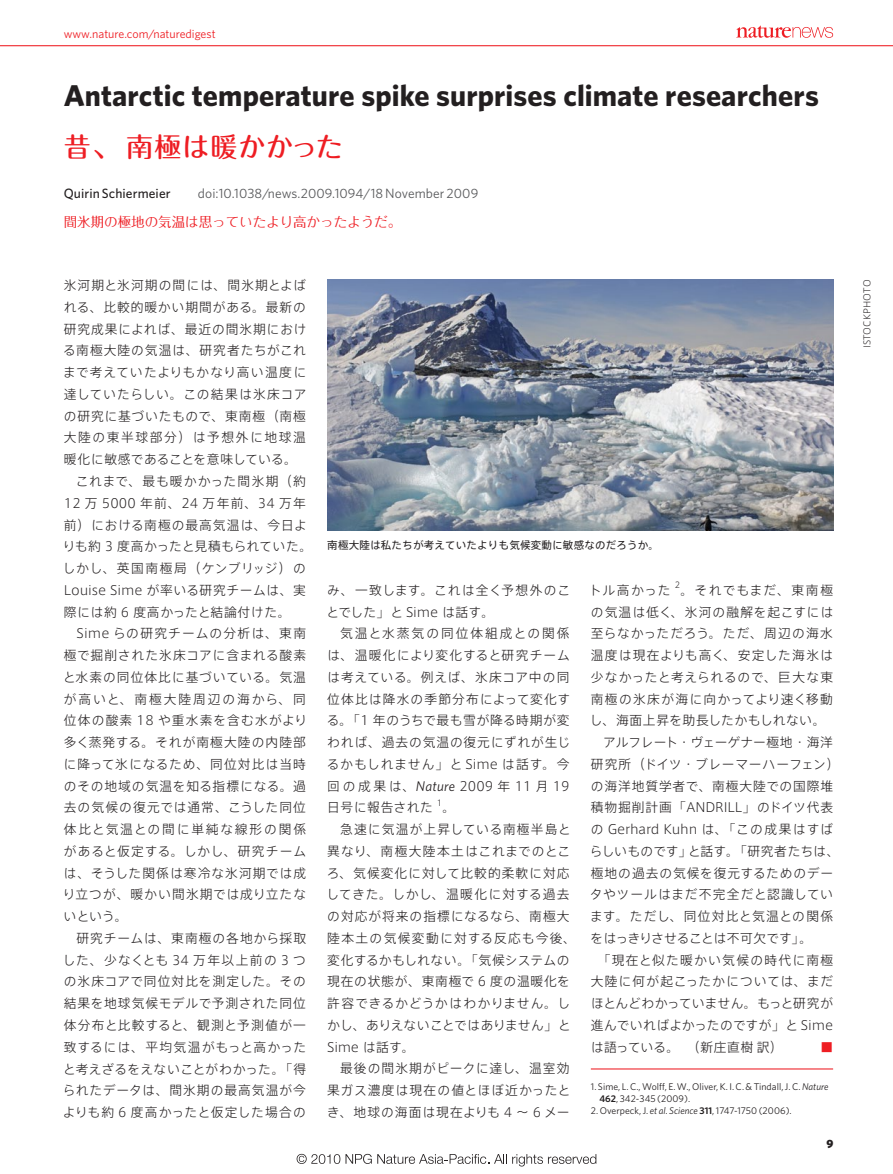
<style>
.page{position:relative;width:893px;height:1174px;background:#fff}
.page>*{position:absolute;margin:0;border:0;box-sizing:border-box;transform-origin:0 0}
.t1{font:700 30px "Whitney";letter-spacing:.005em;color:#231f20}
.t2{font:500 27px "Maru Fo Pro";letter-spacing:.03em;color:#ee1d23}
.t3{font:13.5px "Whitney";letter-spacing:.005em;color:#57585a}
.t4{font:13.5px "Folk Pro";color:#ee1d23}
.t5{font:500 13.5px "Whitney";letter-spacing:.005em;color:#231f20}
.t6{font:300 12.75px/21.8px "Axis Std";letter-spacing:.06em;color:#231f20;text-align:justify}
.t7{font:300 12.75px "Axis Std";letter-spacing:.085em;color:#231f20}
.t8{font:300 12.75px "Axis Std";letter-spacing:.08em;color:#231f20}
.t9{font:300 12.75px "Axis Std";letter-spacing:.015em;color:#231f20}
.t10{font:300 12.75px "Axis Std";letter-spacing:-.01em;color:#231f20}
.t11{font:300 12.75px "Axis Std";letter-spacing:.1em;color:#231f20}
.t12{font:300 12.75px "Axis Std";letter-spacing:.095em;color:#231f20}
.t13{font:300 12.75px "Axis Std";letter-spacing:.02em;color:#231f20}
.t14{font:300 12.75px "Axis Std";letter-spacing:.005em;color:#231f20}
.t15{font:300 12.75px "Axis Std";letter-spacing:.09em;color:#231f20}
.t16{font:300 12.75px/21.8px "Axis Std";letter-spacing:.03em;color:#231f20}
.t17{font:300 12.75px "Axis Std";letter-spacing:-.005em;color:#231f20}
.t18{font:300 12.75px "Axis Std";color:#231f20}
.t19{font:300 12.75px "Axis Std";letter-spacing:.025em;color:#231f20}
.t20{font:300 12.75px "Axis Std";letter-spacing:.04em;color:#231f20}
.t21{font:300 12.75px "Axis Std";letter-spacing:.105em;color:#231f20}
.t22{font:300 12.75px "Axis Std";letter-spacing:.035em;color:#231f20}
.t23{font:300 12.75px "Axis Std";letter-spacing:-.025em;color:#231f20}
.t24{font:300 12.75px "Axis Std";letter-spacing:.125em;color:#231f20}
.t25{font:300 12.75px "Axis Std";letter-spacing:.15em;color:#231f20}
.t26{font:300 12.75px "Axis Std";letter-spacing:.145em;color:#231f20}
.t27{font:300 12.75px "Axis Std";color:#ee1d23}
.t28{font:12px "Whitney";color:#ee1d23}
.t29{font:900 12px "Whitney";color:#231f20}
.t30{font:10.5px "Axis Std";letter-spacing:.02em;color:#231f20}
.t31{font:9.75px "Whitney";letter-spacing:.005em;color:#231f20}
.t32{font:300 9px "Axis Std";letter-spacing:.01em;color:#231f20}
.t33{font:300 8.25px "Axis Std";color:#231f20}
.s1{font-family:"Whitney";font-weight:400;font-style:italic;font-size:14.1px}
.s2{font-style:italic}
.s3{font-weight:600}
</style>
<div class="page">
<hr style="left:591px;top:1068px;width:242px;height:1px;background:#ee1d23">
<img style="left:327px;top:280px;width:506px;height:251px">
<hr style="left:0;top:45px;width:893px;height:1px;background:#ee1d23">
<svg style="left:736px;top:26px;width:97px;height:12px"></svg>
<svg style="left:297px;top:1153px;width:43px;height:10px"></svg>
<svg style="left:346px;top:1153px;width:250px;height:13px"></svg>
<p class="t28" style="left:64px;top:26px;width:153px">www.nature.com/naturedigest</p>
<h1 class="t1" style="left:64px;top:76px;width:757px">Antarctic temperature spike surprises climate researchers</h1>
<h2 class="t2" style="left:64px;top:125px;width:281px">昔、南極は暖かかった</h2>
<p class="t5" style="left:64px;top:185px;width:108px">Quirin Schiermeier</p>
<p class="t3" style="left:198px;top:185px;width:282px">doi:10.1038/news.2009.1094/18 November 2009</p>
<p class="t4" style="left:64px;top:210px;width:339px">間氷期の極地の気温は思っていたより高かったようだ。</p>
<p class="t7" style="left:64px;top:276px;width:244px">氷河期と氷河期の間には、間氷期とよば</p>
<p class="t6" style="left:64px;top:295px;width:244px">れる、比較的暖かい期間がある。最新の</p>
<p class="t6" style="left:64px;top:317px;width:244px">研究成果によれば、最近の間氷期におけ</p>
<p class="t6" style="left:63px;top:339px;width:244px">る南極大陸の気温は、研究者たちがこれ</p>
<p class="t6" style="left:63px;top:361px;width:244px">まで考えていたよりもかなり高い温度に</p>
<p class="t6" style="left:64px;top:382px;width:244px">達していたらしい。この結果は氷床コア</p>
<p class="t6" style="left:64px;top:404px;width:244px">の研究に基づいたもので、東南極（南極</p>
<p class="t24" style="left:64px;top:428px;width:244px">大陸の東半球部分）は予想外に地球温</p>
<p class="t19" style="left:64px;top:450px;width:234px">暖化に敏感であることを意味している。</p>
<p class="t6" style="left:76px;top:469px;width:232px">これまで、最も暖かかった間氷期（約</p>
<p class="t9" style="left:64px;top:493px;width:244px">12 万 5000 年前、24 万年前、34 万年</p>
<p class="t6" style="left:64px;top:513px;width:244px">前）における南極の最高気温は、今日よ</p>
<p class="t14" style="left:63px;top:537px;width:251px">りも約 3 度高かったと見積もられていた。</p>
<p class="t6" style="left:63px;top:556px;width:245px">しかし、英国南極局（ケンブリッジ）の</p>
<p class="t9" style="left:64px;top:580px;width:244px">Louise Sime が率いる研究チームは、実</p>
<p class="t6" style="left:64px;top:600px;width:228px">際には約 6 度高かったと結論付けた。</p>
<p class="t7" style="left:77px;top:624px;width:231px">Sime らの研究チームの分析は、東南</p>
<p class="t6" style="left:64px;top:643px;width:244px">極で掘削された氷床コアに含まれる酸素</p>
<p class="t8" style="left:63px;top:667px;width:244px">と水素の同位体比に基づいている。気温</p>
<p class="t25" style="left:64px;top:689px;width:244px">が高いと、南極大陸周辺の海から、同</p>
<p class="t12" style="left:64px;top:711px;width:245px">位体の酸素 18 や重水素を含む水がより</p>
<p class="t7" style="left:64px;top:733px;width:244px">多く蒸発する。それが南極大陸の内陸部</p>
<p class="t6" style="left:64px;top:752px;width:244px">に降って氷になるため、同位対比は当時</p>
<p class="t6" style="left:64px;top:774px;width:244px">のその地域の気温を知る指標になる。過</p>
<p class="t7" style="left:64px;top:798px;width:244px">去の気候の復元では通常、こうした同位</p>
<p class="t26" style="left:64px;top:820px;width:244px">体比と気温との間に単純な線形の関係</p>
<p class="t6" style="left:64px;top:839px;width:244px">があると仮定する。しかし、研究チーム</p>
<p class="t6" style="left:64px;top:861px;width:244px">は、そうした関係は寒冷な氷河期では成</p>
<p class="t6" style="left:63px;top:883px;width:245px">り立つが、暖かい間氷期では成り立たな</p>
<p class="t6" style="left:64px;top:904px;width:65px">いという。</p>
<p class="t6" style="left:77px;top:926px;width:231px">研究チームは、東南極の各地から採取</p>
<p class="t11" style="left:63px;top:950px;width:245px">した、少なくとも 34 万年以上前の 3 つ</p>
<p class="t6" style="left:64px;top:970px;width:244px">の氷床コアで同位対比を測定した。その</p>
<p class="t6" style="left:64px;top:991px;width:244px">結果を地球気候モデルで予測された同位</p>
<p class="t7" style="left:64px;top:1015px;width:244px">体分布と比較すると、観測と予測値が一</p>
<p class="t6" style="left:64px;top:1035px;width:244px">致するには、平均気温がもっと高かった</p>
<p class="t13" style="left:63px;top:1059px;width:245px">と考えざるをえないことがわかった。「得</p>
<p class="t8" style="left:63px;top:1081px;width:245px">られたデータは、間氷期の最高気温が今</p>
<p class="t20" style="left:63px;top:1102px;width:245px">よりも約 6 度高かったと仮定した場合の</p>
<p class="t30" style="left:327px;top:537px;width:333px">南極大陸は私たちが考えていたよりも気候変動に敏感なのだろうか。</p>
<p class="t16" style="left:327px;top:578px;width:245px">み、一致します。これは全く予想外のことでした」と Sime は話す。</p>
<p class="t6" style="left:327px;top:622px;width:245px;text-indent:13px">気温と水蒸気の同位体組成との関係は、温暖化により変化すると研究チームは考えている。例えば、氷床コア中の同位体比は降水の季節分布によって変化する。「1 年のうちで最も雪が降る時期が変われば、過去の気温の復元にずれが生じるかもしれません」と Sime は話す。今回の成果は、<span class="s1">Nature</span> 2009 年 11 月 19日号に報告された</p>
<p class="t33" style="left:437px;top:796px;width:7px">1</p>
<p class="t6" style="left:443px;top:796px;width:14px">。</p>
<p class="t15" style="left:340px;top:820px;width:232px">急速に気温が上昇している南極半島と</p>
<p class="t6" style="left:327px;top:839px;width:244px">異なり、南極大陸本土はこれまでのとこ</p>
<p class="t8" style="left:327px;top:863px;width:244px">ろ、気候変化に対して比較的柔軟に対応</p>
<p class="t6" style="left:326px;top:883px;width:245px">してきた。しかし、温暖化に対する過去</p>
<p class="t6" style="left:327px;top:904px;width:244px">の対応が将来の指標になるなら、南極大</p>
<p class="t21" style="left:327px;top:928px;width:250px">陸本土の気候変動に対する反応も今後、</p>
<p class="t13" style="left:327px;top:950px;width:244px">変化するかもしれない。「気候システムの</p>
<p class="t6" style="left:327px;top:970px;width:244px">現在の状態が、東南極で 6 度の温暖化を</p>
<p class="t6" style="left:327px;top:991px;width:244px">許容できるかどうかはわかりません。し</p>
<p class="t18" style="left:327px;top:1015px;width:245px">かし、ありえないことではありません」と</p>
<p class="t6" style="left:327px;top:1035px;width:89px">Sime は話す。</p>
<p class="t7" style="left:340px;top:1059px;width:231px">最後の間氷期がピークに達し、温室効</p>
<p class="t8" style="left:327px;top:1081px;width:245px">果ガス濃度は現在の値とほぼ近かったと</p>
<p class="t7" style="left:327px;top:1102px;width:244px">き、地球の海面は現在よりも 4 〜 6 メー</p>
<p class="t6" style="left:589px;top:578px;width:83px">トル高かった</p>
<p class="t33" style="left:675px;top:579px;width:7px">2</p>
<p class="t12" style="left:681px;top:580px;width:154px">。それでもまだ、東南極</p>
<p class="t8" style="left:591px;top:602px;width:244px">の気温は低く、氷河の融解を起こすには</p>
<p class="t6" style="left:591px;top:622px;width:244px">至らなかっただろう。ただ、周辺の海水</p>
<p class="t12" style="left:591px;top:646px;width:244px">温度は現在よりも高く、安定した海氷は</p>
<p class="t6" style="left:591px;top:665px;width:244px">少なかったと考えられるので、巨大な東</p>
<p class="t15" style="left:591px;top:689px;width:244px">南極の氷床が海に向かってより速く移動</p>
<p class="t22" style="left:590px;top:711px;width:237px">し、海面上昇を助長したかもしれない。</p>
<p class="t14" style="left:603px;top:733px;width:231px">アルフレート・ヴェーゲナー極地・海洋</p>
<p class="t6" style="left:591px;top:752px;width:250px">研究所（ドイツ・ブレーマーハーフェン）</p>
<p class="t6" style="left:591px;top:774px;width:244px">の海洋地質学者で、南極大陸での国際堆</p>
<p class="t10" style="left:591px;top:798px;width:244px">積物掘削計画「ANDRILL」のドイツ代表</p>
<p class="t10" style="left:591px;top:820px;width:244px">の Gerhard Kuhn は、「この成果はすば</p>
<p class="t9" style="left:590px;top:841px;width:251px">らしいものです」と話す。「研究者たちは、</p>
<p class="t6" style="left:591px;top:861px;width:244px">極地の過去の気候を復元するためのデー</p>
<p class="t6" style="left:590px;top:883px;width:244px">タやツールはまだ不完全だと認識してい</p>
<p class="t11" style="left:590px;top:907px;width:244px">ます。ただし、同位対比と気温との関係</p>
<p class="t23" style="left:590px;top:928px;width:223px">をはっきりさせることは不可欠です」。</p>
<p class="t11" style="left:598px;top:950px;width:237px">「現在と似た暖かい気候の時代に南極</p>
<p class="t8" style="left:591px;top:972px;width:244px">大陸に何が起こったかについては、まだ</p>
<p class="t10" style="left:591px;top:994px;width:244px">ほとんどわかっていません。もっと研究が</p>
<p class="t17" style="left:591px;top:1015px;width:244px">進んでいればよかったのですが」と Sime</p>
<p class="t6" style="left:591px;top:1035px;width:194px">は語っている。　（新庄直樹訳）</p>
<p class="t27" style="left:820px;top:1037px;width:14px">■</p>
<p class="t31" style="left:591px;top:1080px;width:239px">1. Sime, L.C.,Wolff, E.W.,Oliver,K. I.C.&amp;Tindall,J.C. <span class="s2">Nature</span></p>
<p class="t31" style="left:599px;top:1092px;width:92px"><span class="s3">462</span>, 342-345 (2009).</p>
<p class="t31" style="left:591px;top:1104px;width:202px">2.Overpeck,J. <span class="s2">et al. Science</span> <span class="s3">311</span>,1747-1750(2006).</p>
<p class="t29" style="left:826px;top:1136px;width:8px">9</p>
<p class="t32" style="left:861px;top:348px;width:70px;rotate:-90deg">ISTOCKPHOTO</p>
</div>
